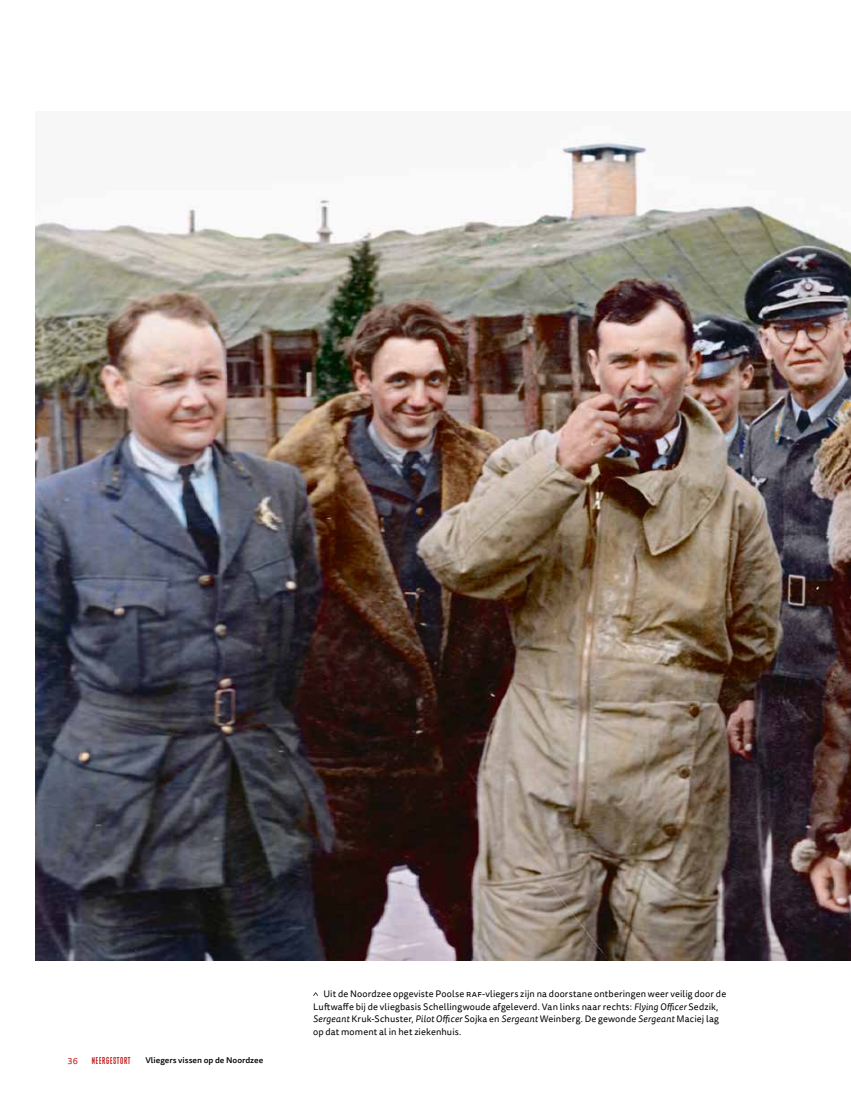
<style>
.page{position:relative;width:851px;height:1099px;background:#fff}
.page>*{position:absolute;margin:0;border:0;box-sizing:border-box;transform-origin:0 0}
.t1{font:9.38px/12.5px "Tisa Sans Pro";letter-spacing:.015em;color:#000}
.t2{font:700 8.75px "Pacific Standard";letter-spacing:.07em;color:#c41b1c}
.t3{font:8.75px "Tisa Sans Pro";color:#c41b1c;scale:1.04 1}
.t4{font:500 8.12px "Tisa Sans Pro";color:#000;scale:1.04 1}
.s1{font-style:italic}
</style>
<div class="page">
<img style="left:35px;top:139px;width:815px;height:821px">
<p class="t3" style="left:68px;top:1054px;width:11px">36</p>
<p class="t2" style="left:92px;top:1055px;width:40px">NEERGESTORT</p>
<p class="t4" style="left:145px;top:1054px;width:115px">Vliegers vissen op de Noordzee</p>
<p class="t1" style="left:313px;top:988px;width:414px;text-indent:10px">Uit de Noordzee opgeviste Poolse RAF-vliegers zijn na doorstane ontberingen weer veilig door de Luftwaffe bij de vliegbasis Schellingwoude afgeleverd. Van links naar rechts: <span class="s1">Flying Officer</span> Sedzik, <span class="s1">Sergeant</span> Kruk-Schuster, <span class="s1">Pilot Officer</span> Sojka en <span class="s1">Sergeant</span> Weinberg. De gewonde <span class="s1">Sergeant</span> Maciej lag op dat moment al in het ziekenhuis.</p>
</div>
